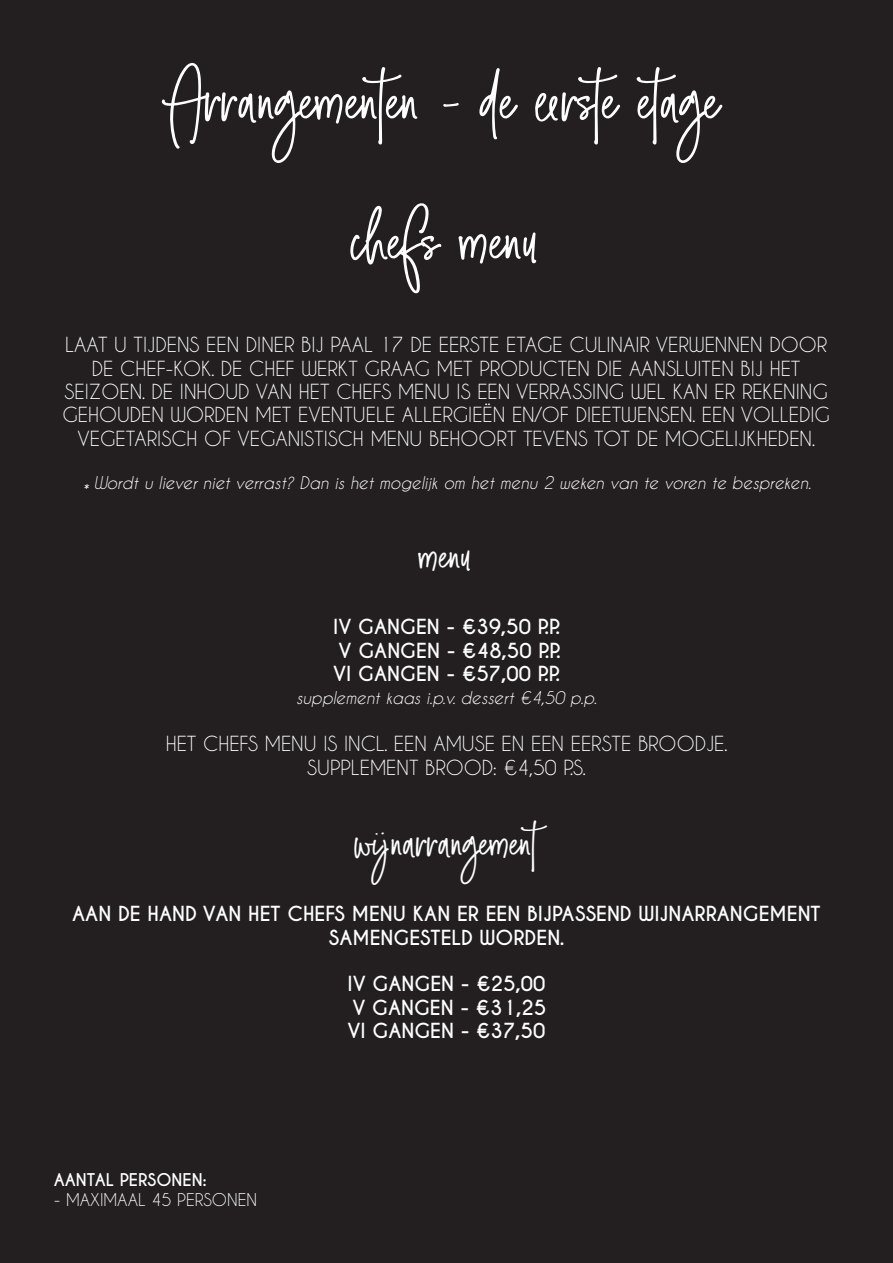
<style>
.page{position:relative;width:893px;height:1263px;background:#231f20}
.page>*{position:absolute;margin:0;border:0;box-sizing:border-box;transform-origin:0 0}
.t1{font:67.5px "Smooth Stone";color:#fff}
.t2{font:45px "Smooth Stone";color:#fff}
.t3{font:19.5px/23.4px "Caviar Dreams";color:#fff;text-align:center}
.t4{font:700 19.5px/23.4px "Caviar Dreams";color:#fff;text-align:center}
.t5{font:italic 16.5px "Caviar Dreams";color:#fff}
.t6{font:16.5px "Caviar Dreams";color:#fff}
.t7{font:700 16.5px "Caviar Dreams";color:#fff}
</style>
<div class="page">
<p class="t1" style="left:172px;top:53px;width:550px">Arrangementen - de eerste etage</p>
<p class="t1" style="left:352px;top:193px;width:191px">chefs menu</p>
<p class="t3" style="left:65px;top:333px;width:764px">LAAT U TIJDENS EEN DINER BIJ PAAL 17 DE EERSTE ETAGE CULINAIR VERWENNEN DOOR<br>DE CHEF-KOK. DE CHEF WERKT GRAAG MET PRODUCTEN DIE AANSLUITEN BIJ HET</p>
<p class="t3" style="left:62px;top:380px;width:769px">SEIZOEN. DE INHOUD VAN HET CHEFS MENU IS EEN VERRASSING WEL KAN ER REKENING<br>GEHOUDEN WORDEN MET EVENTUELE ALLERGIEËN EN/OF DIEETWENSEN. EEN VOLLEDIG<br>VEGETARISCH OF VEGANISTISCH MENU BEHOORT TEVENS TOT DE MOGELIJKHEDEN.</p>
<p class="t5" style="left:82px;top:481px;width:8px">*</p>
<p class="t5" style="left:94px;top:473px;width:719px">Wordt u liever niet verrast? Dan is het mogelijk om het menu 2 weken van te voren te bespreken.</p>
<p class="t2" style="left:419px;top:524px;width:55px">menu</p>
<p class="t4" style="left:333px;top:616px;width:229px">IV GANGEN - €39,50 P.P.</p>
<p class="t4" style="left:339px;top:639px;width:224px">V GANGEN - €48,50 P.P.</p>
<p class="t4" style="left:333px;top:662px;width:229px">VI GANGEN - €57,00 P.P.</p>
<p class="t5" style="left:296px;top:689px;width:302px">supplement kaas i.p.v. dessert €4,50 p.p.</p>
<p class="t3" style="left:166px;top:732px;width:563px">HET CHEFS MENU IS INCL. EEN AMUSE EN EEN EERSTE BROODJE.</p>
<p class="t3" style="left:307px;top:755px;width:280px">SUPPLEMENT BROOD: €4,50 P.S.</p>
<p class="t2" style="left:355px;top:811px;width:184px">wijnarrangement</p>
<p class="t4" style="left:72px;top:903px;width:750px">AAN DE HAND VAN HET CHEFS MENU KAN ER EEN BIJPASSEND WIJNARRANGEMENT<br>SAMENGESTELD WORDEN.</p>
<p class="t4" style="left:347px;top:973px;width:199px">IV GANGEN - €25,00</p>
<p class="t4" style="left:352px;top:996px;width:196px">V GANGEN - €31,25</p>
<p class="t4" style="left:347px;top:1020px;width:199px">VI GANGEN - €37,50</p>
<p class="t7" style="left:54px;top:1170px;width:155px">AANTAL PERSONEN:</p>
<p class="t6" style="left:54px;top:1190px;width:205px">- MAXIMAAL 45 PERSONEN</p>
</div>
